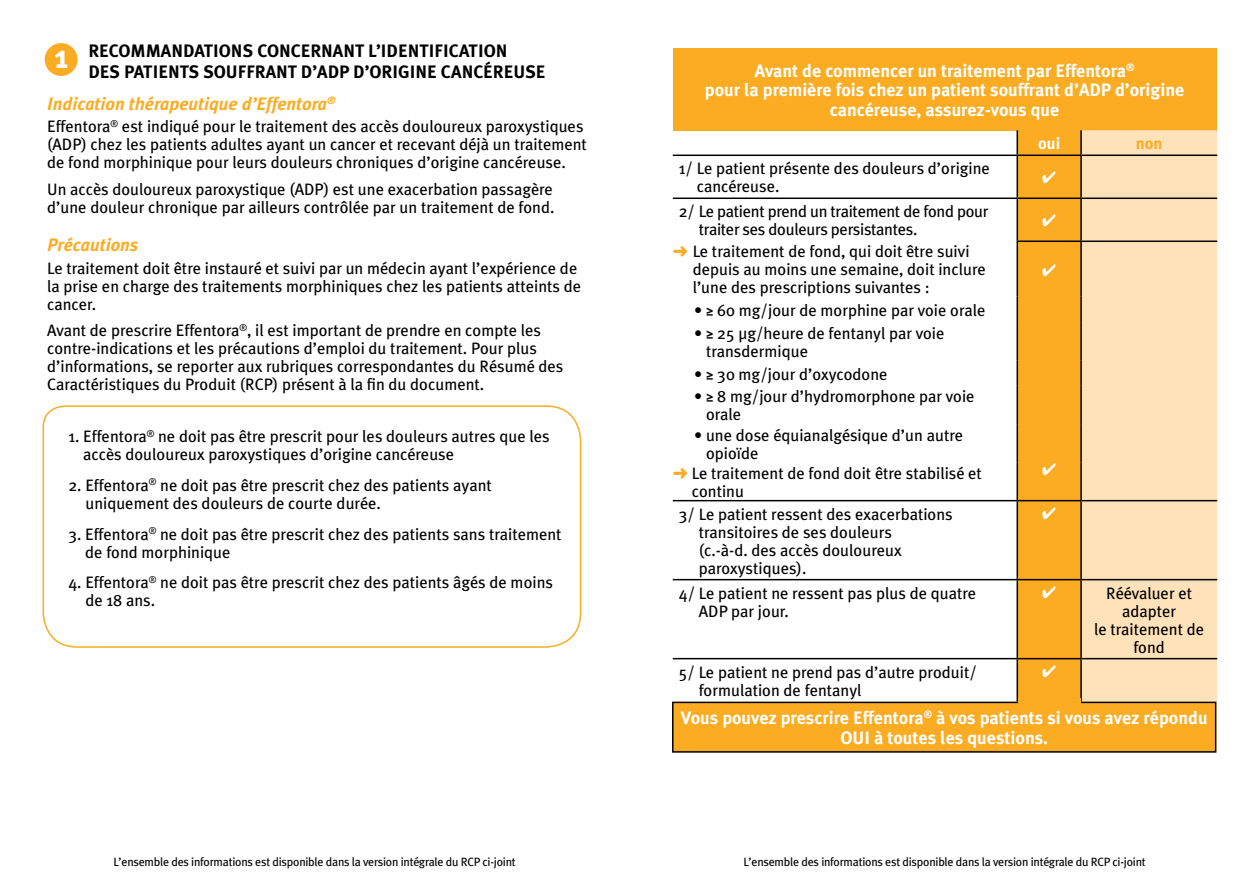
<style>
.page{position:relative;width:1259px;height:893px;background:#fff}
.page>*{position:absolute;margin:0;border:0;box-sizing:border-box;transform-origin:0 0}
.t1{font:700 33.15px "Meta Plus";color:#fff}
.t2{font:700 18px/19.5px "Meta Plus";color:#fff;text-align:center}
.t3{font:700 18px/21.6px "Meta Plus";color:#000}
.t4{font:italic 700 18px "Meta Plus";color:#fbac23}
.t5{font:16.5px/18px "Meta Plus";color:#000}
.t6{font:16.5px/18px "Meta Plus";letter-spacing:-.02em;color:#000}
.t7{font:700 16.5px "Meta Plus";color:#fff}
.t8{font:700 16.5px "Meta Plus";color:#fbac23}
.t9{font:12px "Meta Plus";letter-spacing:-.02em;color:#000}
.s1{color:#fbac23}
</style>
<div class="page">
<svg style="left:42px;top:405px;width:540px;height:243px"></svg>
<div style="left:45px;top:43px;width:33px;height:33px;background:#fbac23;border-radius:50%"></div>
<div style="left:673px;top:48px;width:543px;height:82px;background:#fbac23"></div>
<div style="left:1082px;top:130px;width:135px;height:572px;background:#ffe2ba"></div>
<hr style="left:1016px;top:130px;width:2px;height:25px;background:#000">
<hr style="left:1080px;top:130px;width:2px;height:25px;background:#000">
<hr style="left:673px;top:155px;width:344px;height:1px;background:#000">
<hr style="left:1016px;top:156px;width:2px;height:42px;background:#000">
<hr style="left:1081px;top:155px;width:136px;height:1px;background:#000">
<hr style="left:1080px;top:156px;width:2px;height:42px;background:#000">
<hr style="left:673px;top:198px;width:344px;height:1px;background:#000">
<hr style="left:1016px;top:199px;width:2px;height:41px;background:#000">
<hr style="left:1081px;top:198px;width:136px;height:1px;background:#000">
<hr style="left:1080px;top:199px;width:2px;height:41px;background:#000">
<hr style="left:1016px;top:240px;width:65px;height:2px;background:#000">
<hr style="left:1016px;top:242px;width:2px;height:55px;background:#000">
<hr style="left:1081px;top:240px;width:136px;height:2px;background:#000">
<hr style="left:1080px;top:242px;width:2px;height:55px;background:#000">
<hr style="left:1016px;top:297px;width:2px;height:25px;background:#000">
<hr style="left:1080px;top:297px;width:2px;height:25px;background:#000">
<hr style="left:1016px;top:322px;width:2px;height:38px;background:#000">
<hr style="left:1080px;top:322px;width:2px;height:38px;background:#000">
<hr style="left:1016px;top:360px;width:2px;height:26px;background:#000">
<hr style="left:1080px;top:360px;width:2px;height:26px;background:#000">
<hr style="left:1016px;top:386px;width:2px;height:38px;background:#000">
<hr style="left:1080px;top:386px;width:2px;height:38px;background:#000">
<hr style="left:1016px;top:424px;width:2px;height:38px;background:#000">
<hr style="left:1080px;top:424px;width:2px;height:38px;background:#000">
<hr style="left:1016px;top:501px;width:2px;height:78px;background:#000">
<hr style="left:1080px;top:501px;width:2px;height:78px;background:#000">
<hr style="left:1016px;top:462px;width:2px;height:38px;background:#000">
<hr style="left:1080px;top:462px;width:2px;height:38px;background:#000">
<hr style="left:673px;top:500px;width:344px;height:1px;background:#000">
<hr style="left:673px;top:579px;width:344px;height:1px;background:#000">
<hr style="left:1016px;top:580px;width:2px;height:78px;background:#000">
<hr style="left:1081px;top:500px;width:136px;height:1px;background:#000">
<hr style="left:1081px;top:579px;width:136px;height:1px;background:#000">
<hr style="left:1080px;top:580px;width:2px;height:78px;background:#000">
<hr style="left:673px;top:658px;width:344px;height:1px;background:#000">
<hr style="left:1016px;top:659px;width:2px;height:43px;background:#000">
<hr style="left:1081px;top:658px;width:136px;height:1px;background:#000">
<hr style="left:1080px;top:659px;width:2px;height:43px;background:#000">
<div style="left:673px;top:702px;width:542px;height:50px;background:#fbac23"></div>
<div style="left:672px;top:702px;width:544px;height:51px;border:2px solid #000"></div>
<div style="left:1018px;top:699px;width:62px;height:7px;background:#fbac23"></div>
<svg style="left:1017px;top:130px;width:64px;height:572px;background:#f0a421"></svg>
<p class="t3" style="left:88px;top:40px;width:459px">RECOMMANDATIONS CONCERNANT L’IDENTIFICATION<br>DES PATIENTS SOUFFRANT D’ADP D’ORIGINE CANCéREUSE</p>
<h1 class="t1" style="left:55px;top:38px;width:15px">1</h1>
<p class="t4" style="left:47px;top:93px;width:290px">Indication thérapeutique d’Effentora<sup>®</sup></p>
<p class="t5" style="left:47px;top:117px;width:541px">Effentora<sup>®</sup> est indiqué pour le traitement des accès douloureux paroxystiques (ADP) chez les patients adultes ayant un cancer et recevant déjà un traitement de fond morphinique pour leurs douleurs chroniques d’origine cancéreuse.</p>
<p class="t5" style="left:47px;top:180px;width:509px">Un accès douloureux paroxystique (ADP) est une exacerbation passagère d’une douleur chronique par ailleurs contrôlée par un traitement de fond.</p>
<p class="t4" style="left:47px;top:235px;width:93px">Précautions</p>
<p class="t5" style="left:47px;top:259px;width:535px">Le traitement doit être instauré et suivi par un médecin ayant l’expérience de la prise en charge des traitements morphiniques chez les patients atteints de cancer.</p>
<p class="t5" style="left:47px;top:321px;width:518px">Avant de prescrire Effentora<sup>®</sup>, il est important de prendre en compte les contre-indications et les précautions d’emploi du traitement. Pour plus d’informations, se reporter aux rubriques correspondantes du Résumé des Caractéristiques du Produit (RCP) présent à la fin du document.</p>
<p class="t5" style="left:83px;top:427px;width:468px;text-indent:-15px">1. Effentora<sup>®</sup> ne doit pas être prescrit pour les douleurs autres que les accès douloureux paroxystiques d’origine cancéreuse</p>
<p class="t5" style="left:85px;top:476px;width:408px;text-indent:-17px">2. Effentora<sup>®</sup> ne doit pas être prescrit chez des patients ayant uniquement des douleurs de courte durée.</p>
<p class="t5" style="left:85px;top:525px;width:478px;text-indent:-17px">3. Effentora<sup>®</sup> ne doit pas être prescrit chez des patients sans traitement de fond morphinique</p>
<p class="t5" style="left:85px;top:574px;width:469px;text-indent:-17px">4. Effentora<sup>®</sup> ne doit pas être prescrit chez des patients âgés de moins de 18 ans.</p>
<p class="t2" style="left:705px;top:61px;width:481px">Avant de commencer un traitement par Effentora<sup>®<br></sup>pour la première fois chez un patient souffrant d’ADP d’origine cancéreuse, assurez-vous que</p>
<p class="t7" style="left:1038px;top:134px;width:23px">oui</p>
<p class="t8" style="left:1135px;top:134px;width:28px">non</p>
<p class="t5" style="left:697px;top:159px;width:295px;text-indent:-18px">1/ Le patient présente des douleurs d’origine cancéreuse.</p>
<p class="t6" style="left:699px;top:202px;width:291px;text-indent:-20px">2/ Le patient prend un traitement de fond pour traiter ses douleurs persistantes.</p>
<p class="t5" style="left:692px;top:242px;width:295px;text-indent:-20px"><span class="s1">➜</span> Le traitement de fond, qui doit être suivi depuis au moins une semaine, doit inclure l’une des prescriptions suivantes :</p>
<p class="t5" style="left:694px;top:301px;width:293px">• ≥ 60 mg/jour de morphine par voie orale</p>
<p class="t5" style="left:706px;top:324px;width:240px;text-indent:-12px">• ≥ 25 μg/heure de fentanyl par voie transdermique</p>
<p class="t5" style="left:694px;top:365px;width:195px">• ≥ 30 mg/jour d’oxycodone</p>
<p class="t5" style="left:706px;top:388px;width:270px;text-indent:-12px">• ≥ 8 mg/jour d’hydromorphone par voie orale</p>
<p class="t5" style="left:706px;top:426px;width:259px;text-indent:-12px">• une dose équianalgésique d’un autre opioïde</p>
<p class="t5" style="left:692px;top:464px;width:292px;text-indent:-19px"><span class="s1">➜</span> Le traitement de fond doit être stabilisé et continu</p>
<p class="t5" style="left:699px;top:505px;width:255px;text-indent:-20px">3/ Le patient ressent des exacerbations transitoires de ses douleurs<br>(c.-à-d. des accès douloureux paroxystiques).</p>
<p class="t5" style="left:699px;top:584px;width:279px;text-indent:-20px">4/ Le patient ne ressent pas plus de quatre<br>ADP par jour.</p>
<p class="t5" style="left:1094px;top:584px;width:112px;text-align:center">Réévaluer et adapter<br>le traitement de fond</p>
<p class="t5" style="left:698px;top:663px;width:280px;text-indent:-20px">5/ Le patient ne prend pas d’autre produit/ formulation de fentanyl</p>
<p class="t2" style="left:681px;top:708px;width:528px">Vous pouvez prescrire Effentora<sup>®</sup> à vos patients si vous avez répondu<br>OUI à toutes les questions.</p>
<p class="t9" style="left:114px;top:855px;width:404px">L’ensemble des informations est disponible dans la version intégrale du RCP ci-joint</p>
<p class="t9" style="left:743px;top:855px;width:404px">L’ensemble des informations est disponible dans la version intégrale du RCP ci-joint</p>
</div>
